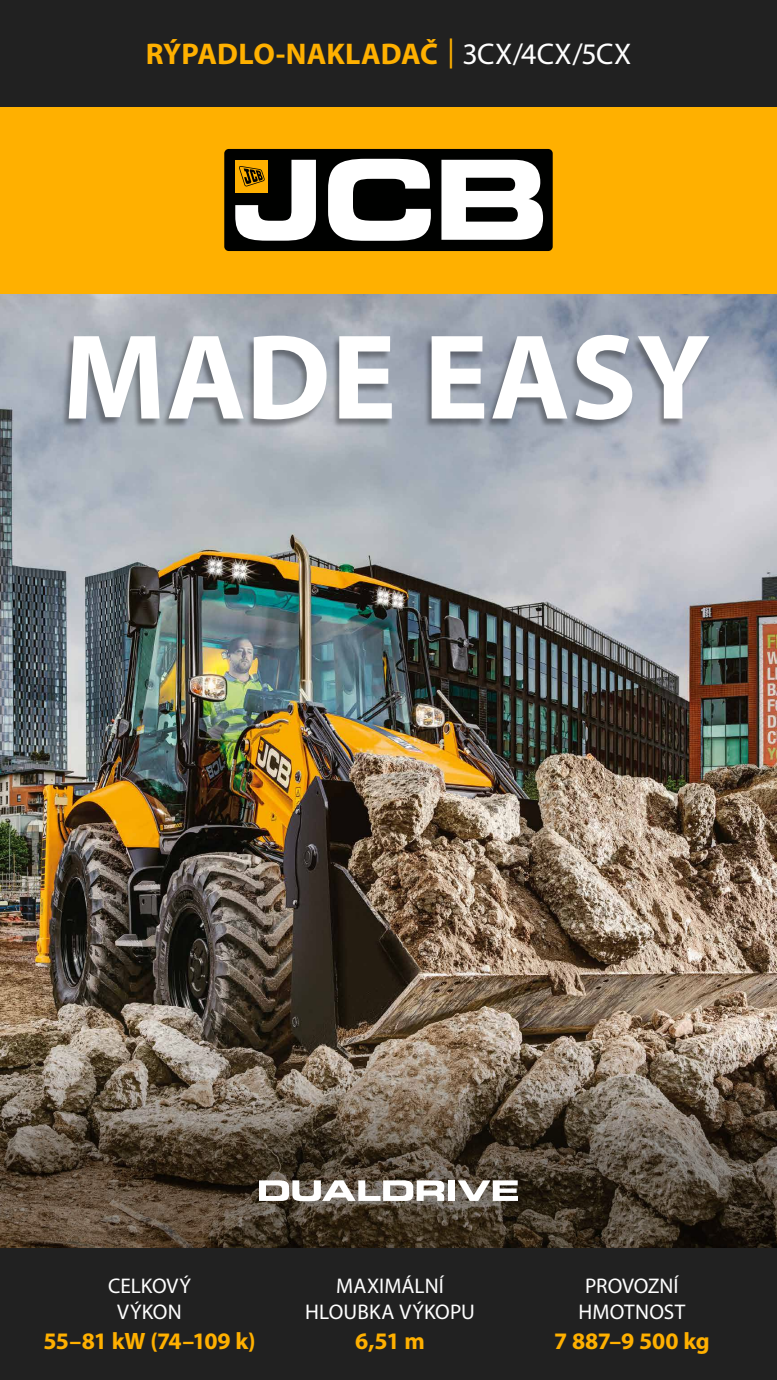
<style>
.page{position:relative;width:777px;height:1380px;background:#fff}
.page>*{position:absolute;margin:0;border:0;box-sizing:border-box;transform-origin:0 0}
.t1{font:700 122.06px "Myriad Pro";letter-spacing:.005em;color:#fff}
.t2{font:700 30px "Myriad Pro";color:#ffb000}
.t3{font:700 23.75px "Myriad Pro";letter-spacing:-.025em;color:#ffb000}
.t4{font:21.25px/25.5px "Myriad Pro";letter-spacing:.01em;color:#fff;text-align:center}
.s1{font-weight:400}
.s2{font-weight:400;color:#fff}
</style>
<div class="page">
<img style="left:0;top:294px;width:776px;height:720px">
<svg style="left:0;top:1014px;width:776px;height:234px;background:#655848"></svg>
<div style="left:0;top:106px;width:776px;height:188px;background:#ffb000"></div>
<div style="left:0;top:0;width:776px;height:106px;background:#212121"></div>
<div style="left:224px;top:149px;width:328px;height:102px;background:#000100;border-radius:5px"></div>
<svg style="left:328px;top:159px;width:102px;height:82px"></svg>
<svg style="left:441px;top:160px;width:102px;height:80px"></svg>
<svg style="left:235px;top:160px;width:81px;height:81px"></svg>
<div style="left:0;top:1248px;width:776px;height:132px;background:#212121"></div>
<svg style="left:259px;top:1180px;width:185px;height:21px"></svg>
<div style="left:448px;top:1180px;width:7px;height:21px;background:#fff"></div>
<svg style="left:457px;top:1180px;width:60px;height:21px"></svg>
<div style="left:61px;top:336px;width:649px;height:94px;background:#000;opacity:.36"></div>
<h2 class="t2" style="left:146px;top:34px;width:487px">RÝPADLO‑NAKLADAČ <span class="s1">|</span> <span class="s2">3CX/4CX/5CX</span></h2>
<h1 class="t1" style="left:62px;top:298px;width:649px">MADE EASY</h1>
<p class="t4" style="left:108px;top:1273px;width:84px">CELKOVÝ<br>VÝKON</p>
<p class="t3" style="left:43px;top:1325px;width:213px">55–81 kW (74–109 k)</p>
<p class="t4" style="left:305px;top:1273px;width:171px">MAXIMÁLNÍ<br>HLOUBKA VÝKOPU</p>
<p class="t3" style="left:355px;top:1325px;width:71px">6,51 m</p>
<p class="t4" style="left:578px;top:1273px;width:108px">PROVOZNÍ<br>HMOTNOST</p>
<p class="t3" style="left:554px;top:1325px;width:157px">7 887–9 500 kg</p>
</div>
